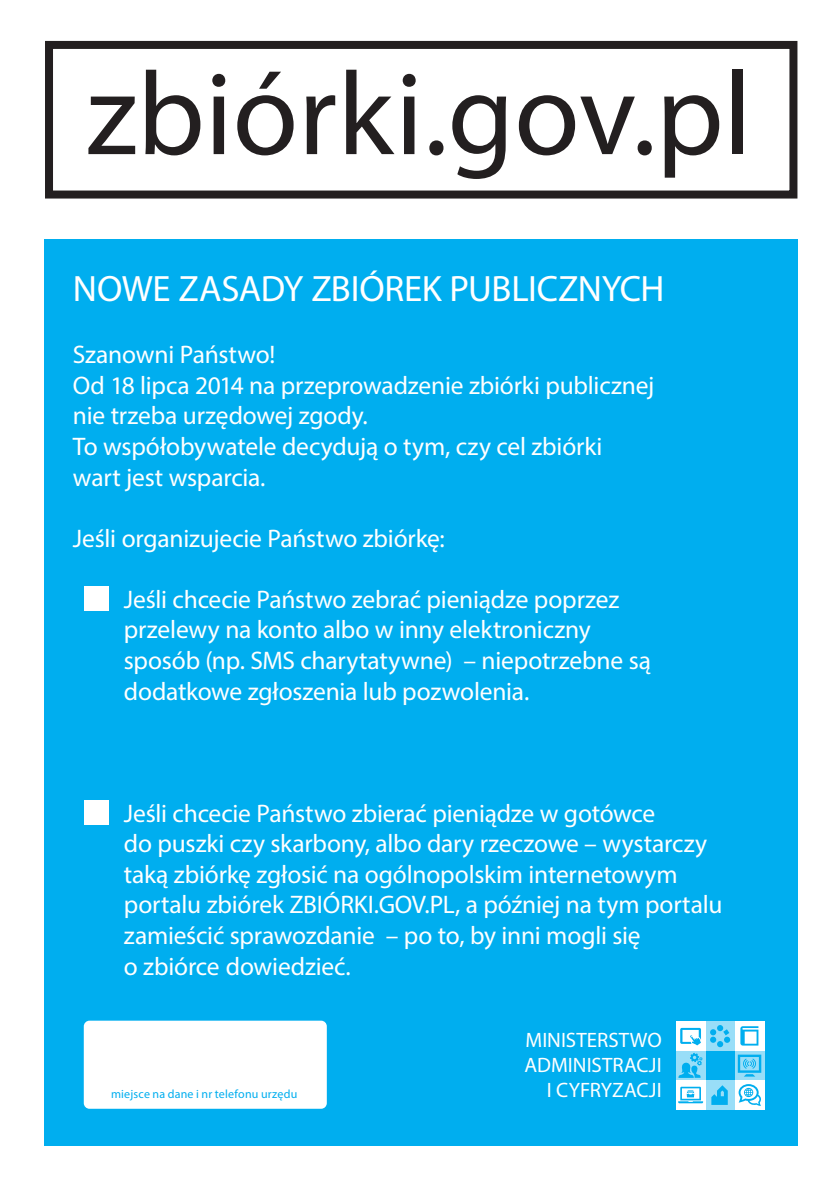
<style>
.page{position:relative;width:840px;height:1191px;background:#fff}
.page>*{position:absolute;margin:0;border:0;box-sizing:border-box;transform-origin:0 0}
.t1{font:118.8px "Myriad Pro";color:#231f20}
.t2{font:36.8px "Myriad Pro";letter-spacing:-.01em;color:#fff}
.t3{font:25.4px/30.6px "Myriad Pro";letter-spacing:-.005em;color:#fff}
.t4{font:20.8px/25px "Myriad Pro";color:#fff}
.t5{font:12px "Myriad Pro";letter-spacing:.015em;color:#00aeef}
</style>
<div class="page">
<div style="left:45px;top:239px;width:752px;height:906px;background:#00aeef"></div>
<div style="left:84px;top:586px;width:24px;height:24px;background:#fff"></div>
<div style="left:84px;top:800px;width:24px;height:25px;background:#fff"></div>
<div style="left:45px;top:41px;width:752px;height:157px;border:8px solid #231f20"></div>
<div style="left:705px;top:1080px;width:29px;height:29px;background:#99def8"></div>
<svg style="left:734px;top:1050px;width:29px;height:30px"></svg>
<div style="left:675px;top:1050px;width:30px;height:30px;background:#99def8"></div>
<div style="left:705px;top:1021px;width:29px;height:29px;background:#99def8"></div>
<div style="left:734px;top:1021px;width:29px;height:29px;background:#fff"></div>
<div style="left:675px;top:1021px;width:30px;height:29px;background:#fff"></div>
<div style="left:734px;top:1080px;width:29px;height:29px;background:#fff"></div>
<div style="left:675px;top:1080px;width:30px;height:29px;background:#fff"></div>
<svg style="left:710px;top:1025px;width:19px;height:22px"></svg>
<svg style="left:740px;top:1026px;width:18px;height:19px"></svg>
<svg style="left:680px;top:1028px;width:20px;height:17px"></svg>
<svg style="left:738px;top:1084px;width:22px;height:22px"></svg>
<svg style="left:737px;top:1054px;width:23px;height:22px"></svg>
<svg style="left:678px;top:1086px;width:24px;height:17px"></svg>
<svg style="left:678px;top:1053px;width:24px;height:25px"></svg>
<div style="left:84px;top:1020px;width:242px;height:88px;background:#fff;border-radius:6px"></div>
<svg style="left:711px;top:1085px;width:16px;height:20px"></svg>
<h1 class="t1" style="left:86px;top:41px;width:666px">zbiórki.gov.pl</h1>
<h2 class="t2" style="left:73px;top:265px;width:592px">NOWE ZASADY ZBIÓREK PUBLICZNYCH</h2>
<p class="t3" style="left:73px;top:339px;width:582px">Szanowni Państwo!<br>Od 18 lipca 2014 na przeprowadzenie zbiórki publicznej nie trzeba urzędowej zgody.<br>To współobywatele decydują o tym, czy cel zbiórki wart jest wsparcia.</p>
<p class="t3" style="left:73px;top:522px;width:373px">Jeśli organizujecie Państwo zbiórkę:</p>
<p class="t3" style="left:124px;top:583px;width:528px">Jeśli chcecie Państwo zebrać pieniądze poprzez przelewy na konto albo w inny elektroniczny sposób (np. SMS charytatywne) – niepotrzebne są dodatkowe zgłoszenia lub pozwolenia.</p>
<p class="t3" style="left:124px;top:797px;width:599px">Jeśli chcecie Państwo zbierać pieniądze w gotówce<br>do puszki czy skarbony, albo dary rzeczowe – wystarczy taką zbiórkę zgłosić na ogólnopolskim internetowym portalu zbiórek ZBIÓRKI.GOV.PL, a później na tym portalu zamieścić sprawozdanie – po to, by inni mogli się<br>o zbiórce dowiedzieć.</p>
<p class="t4" style="left:524px;top:1027px;width:139px">MINISTERSTWO<br>ADMINISTRACJI</p>
<p class="t5" style="left:111px;top:1086px;width:188px">miejsce na dane i nr telefonu urzędu</p>
<p class="t4" style="left:546px;top:1077px;width:116px">I CYFRYZACJI</p>
</div>
